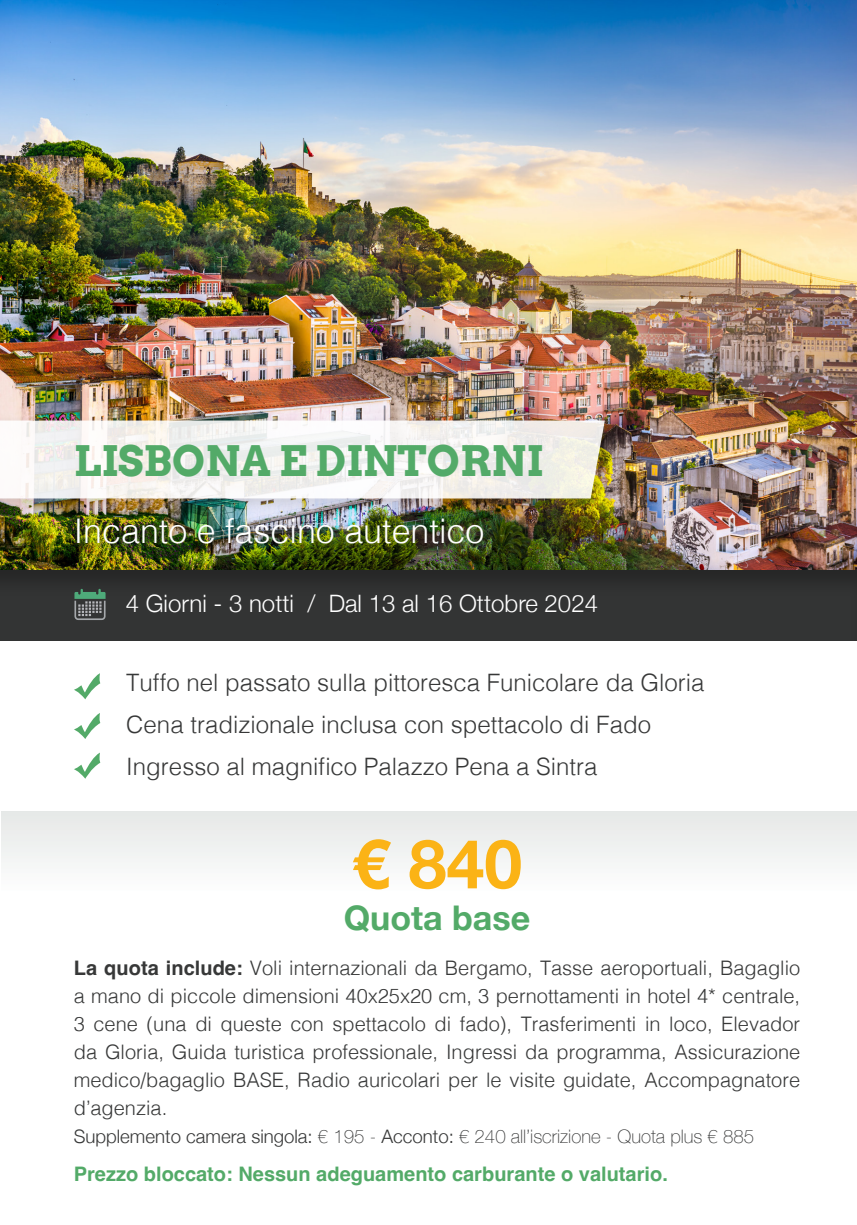
<style>
.page{position:relative;width:857px;height:1225px;background:#fff}
.page>*{position:absolute;margin:0;border:0;box-sizing:border-box;transform-origin:0 0}
.t1{font:700 68px "Helvetica Neue";color:#fbb316}
.t2{font:700 42px "Arvo";color:#53aa68}
.t3{font:300 34px "Helvetica";color:#fff}
.t4{font:700 34px "Helvetica Neue";color:#53aa68}
.t5{font:300 24px "Helvetica";color:#373838}
.t6{font:300 24px "Helvetica Neue";color:#fff}
.t7{font:300 20px/28px "Helvetica";color:#373838;text-align:justify}
.t8{font:700 20px "Helvetica";color:#53aa68}
.t9{font:100 18.6px "Helvetica Neue";color:#373838}
.s1{font-weight:700}
.s2{font-weight:300}
</style>
<div class="page">
<img style="left:0;top:0;width:856px;height:568px">
<div style="left:0;top:414px;width:621px;height:102px;background:#231f20;opacity:.15"></div>
<svg style="left:0;top:420px;width:604px;height:78px;fill:#f4f1ee"></svg>
<div style="left:76px;top:519px;width:413px;height:30px;background:#231f20;opacity:.25"></div>
<div style="left:0;top:568px;width:856px;height:74px;background:#231f20;opacity:.3"></div>
<svg style="left:74px;top:673px;width:26px;height:26px"></svg>
<svg style="left:74px;top:713px;width:26px;height:26px"></svg>
<svg style="left:74px;top:752px;width:26px;height:26px"></svg>
<svg style="left:74px;top:589px;width:31px;height:31px"></svg>
<div style="left:1px;top:811px;width:855px;height:414px;background:linear-gradient(to bottom,#f6f7f6,#fff)"></div>
<p class="t2" style="left:74px;top:434px;width:470px">LISBONA E DINTORNI</p>
<p class="t3" style="left:74px;top:502px;width:412px">Incanto e fascino autentico</p>
<p class="t6" style="left:126px;top:584px;width:473px">4 Giorni - 3 notti / Dal 13 al 16 Ottobre 2024</p>
<p class="t5" style="left:126px;top:662px;width:579px">Tuffo nel passato sulla pittoresca Funicolare da Gloria</p>
<p class="t5" style="left:126px;top:704px;width:526px">Cena tradizionale inclusa con spettacolo di Fado</p>
<p class="t5" style="left:126px;top:746px;width:472px">Ingresso al magnifico Palazzo Pena a Sintra</p>
<p class="t1" style="left:351px;top:810px;width:172px">€ 840</p>
<p class="t4" style="left:343px;top:891px;width:188px">Quota base</p>
<p class="t7" style="left:74px;top:952px;width:727px"><span class="s1">La quota include:</span> Voli internazionali da Bergamo, Tasse aeroportuali, Bagaglio a mano di piccole dimensioni 40x25x20 cm, 3 pernottamenti in hotel 4* centrale, 3 cene (una di queste con spettacolo di fado), Trasferimenti in loco, Elevador da Gloria, Guida turistica professionale, Ingressi da programma, Assicurazione medico/bagaglio BASE, Radio auricolari per le visite guidate, Accompagnatore d’agenzia.</p>
<p class="t9" style="left:74px;top:1122px;width:681px"><span class="s2">Supplemento camera singola:</span> € 195 - <span class="s2">Acconto:</span> € 240 all’iscrizione - Quota plus € 885</p>
<p class="t8" style="left:74px;top:1161px;width:595px">Prezzo bloccato: Nessun adeguamento carburante o valutario.</p>
</div>
